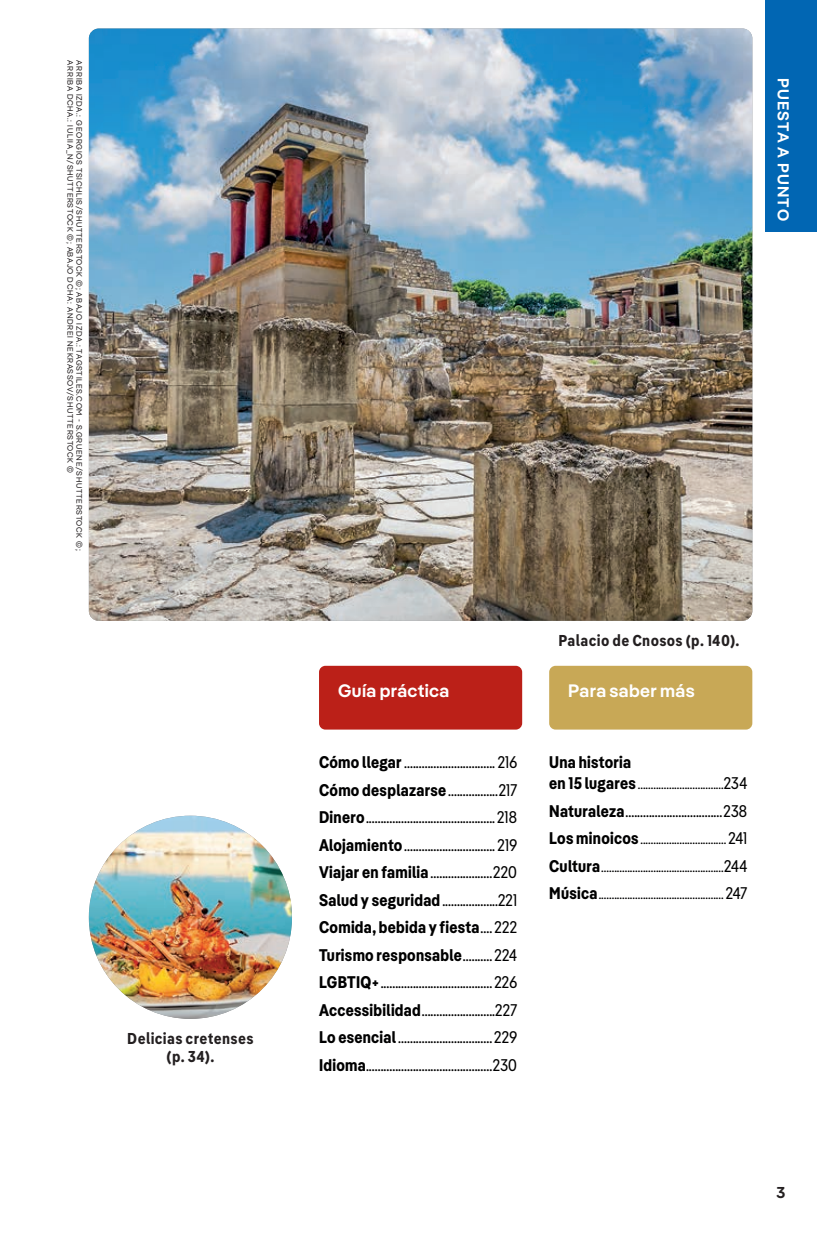
<style>
.page{position:relative;width:817px;height:1245px;background:#fff}
.page>*{position:absolute;margin:0;border:0;box-sizing:border-box;transform-origin:0 0}
.Subhead_-_H2_Left{font:600 18px "Pangea";letter-spacing:.02em;color:#fff}
.Subhead_-_H4_Left{font:16.88px "Pangea Cond Regular LP";letter-spacing:.015em;color:#000001}
.Subhead_-_H4_Left-2{font:16.88px "Pangea Cond Bold LP";letter-spacing:.02em;color:#000001}
.Caption_-_Centered{font:15.75px/18px "Pangea Text Cond Bold LP";letter-spacing:.02em;color:#231f20;text-align:center}
.Caption_-_Right{font:15.75px "Pangea Text Cond Bold LP";letter-spacing:.02em;color:#231f20}
.t1{font:600 15.75px "Pangea";letter-spacing:.075em;color:#fff}
.t2{font:600 15.75px "Pangea";color:#231f20}
.Subhead_-_H4_Left-3{font:13.5px "Pangea";color:#000001}
.Front_-_Credit_Grey{font:7.88px "Pangea";letter-spacing:.09em;color:#231f20}
.s1{font-family:"Pangea Cond Bold LP"}
.s2{font-family:"Pangea Cond Regular LP"}
.s3{font-family:"Pangea Cond Bold LP";font-size:16.88px}
.s4{font-family:"Pangea Cond Regular LP";font-size:16.88px}
</style>
<div class="page">
<div style="left:765px;top:0;width:52px;height:232px;background:#0166b3"></div>
<div style="left:549px;top:666px;width:203px;height:63px;background:#c8a856;border-radius:6px"></div>
<div style="left:319px;top:666px;width:203px;height:63px;background:#bb2018;border-radius:6px"></div>
<img style="left:89px;top:816px;width:203px;height:203px;border-radius:102px">
<img style="left:89px;top:29px;width:663px;height:592px">
<p class="Front_-_Credit_Grey" style="left:76px;top:60px;width:414px;rotate:90deg">ARRIBA DCHA.: IULIIA_N/SHUTTERSTOCK ©; ABAJO DCHA: ANDREI NEKRASSOV/SHUTTERSTOCK ©</p>
<p class="Front_-_Credit_Grey" style="left:85px;top:60px;width:491px;rotate:90deg">ARRIBA IZDA.: GEORGIOS TSICHLIS/SHUTTERSTOCK ©; ABAJO IZDA.: TAGSTILES.COM - S.GRUENE/SHUTTERSTOCK ©;</p>
<p class="Caption_-_Centered" style="left:127px;top:1028px;width:128px">Delicias cretenses (p. 34).</p>
<p class="t1" style="left:795px;top:78px;width:144px;rotate:90deg">PUESTA A PUNTO</p>
<p class="Subhead_-_H2_Left" style="left:338px;top:677px;width:112px">Guía práctica</p>
<p class="Subhead_-_H4_Left" style="left:319px;top:751px;width:199px"><span class="s1">Cómo llegar</span>............................... 216</p>
<p class="Subhead_-_H4_Left" style="left:319px;top:778px;width:200px"><span class="s1">Cómo desplazarse</span> .................217</p>
<p class="Subhead_-_H4_Left" style="left:319px;top:806px;width:200px"><span class="s1">Dinero</span>............................................218</p>
<p class="Subhead_-_H4_Left" style="left:319px;top:833px;width:200px"><span class="s1">Alojamiento</span>............................... 219</p>
<p class="Subhead_-_H4_Left" style="left:319px;top:861px;width:200px"><span class="s1">Viajar en familia</span> .....................220</p>
<p class="Subhead_-_H4_Left" style="left:319px;top:888px;width:199px"><span class="s1">Salud y seguridad</span>...................221</p>
<p class="Subhead_-_H4_Left-2" style="left:319px;top:915px;width:199px">Comida, bebida y fiesta<span class="s2">.... 222</span></p>
<p class="Subhead_-_H4_Left-2" style="left:319px;top:943px;width:199px">Turismo responsable<span class="s2">.......... 224</span></p>
<p class="Subhead_-_H4_Left" style="left:319px;top:971px;width:200px"><span class="s1">LGBTIQ+</span>...................................... 226</p>
<p class="Subhead_-_H4_Left" style="left:319px;top:998px;width:199px"><span class="s1">Accessibilidad</span>.........................227</p>
<p class="Subhead_-_H4_Left" style="left:319px;top:1026px;width:199px"><span class="s1">Lo esencial</span> ................................229</p>
<p class="Subhead_-_H4_Left" style="left:319px;top:1053px;width:199px"><span class="s1">Idioma</span>...........................................230</p>
<p class="Caption_-_Right" style="left:558px;top:628px;width:183px">Palacio de Cnosos (p. 140).</p>
<p class="Subhead_-_H2_Left" style="left:568px;top:677px;width:128px">Para saber más</p>
<p class="Subhead_-_H4_Left-2" style="left:549px;top:750px;width:83px">Una historia</p>
<p class="Subhead_-_H4_Left-3" style="left:549px;top:775px;width:199px"><span class="s3">en 15 lugares</span> .................................<span class="s4">234</span></p>
<p class="Subhead_-_H4_Left" style="left:549px;top:799px;width:199px"><span class="s1">Naturaleza</span>.................................238</p>
<p class="Subhead_-_H4_Left-3" style="left:549px;top:830px;width:199px"><span class="s3">Los minoicos</span>................................. <span class="s4">241</span></p>
<p class="Subhead_-_H4_Left-3" style="left:549px;top:858px;width:199px"><span class="s3">Cultura</span>...............................................<span class="s4">244</span></p>
<p class="Subhead_-_H4_Left-3" style="left:549px;top:885px;width:199px"><span class="s3">Música</span>................................................ <span class="s4">247</span></p>
<p class="t2" style="left:776px;top:1181px;width:10px">3</p>
</div>
